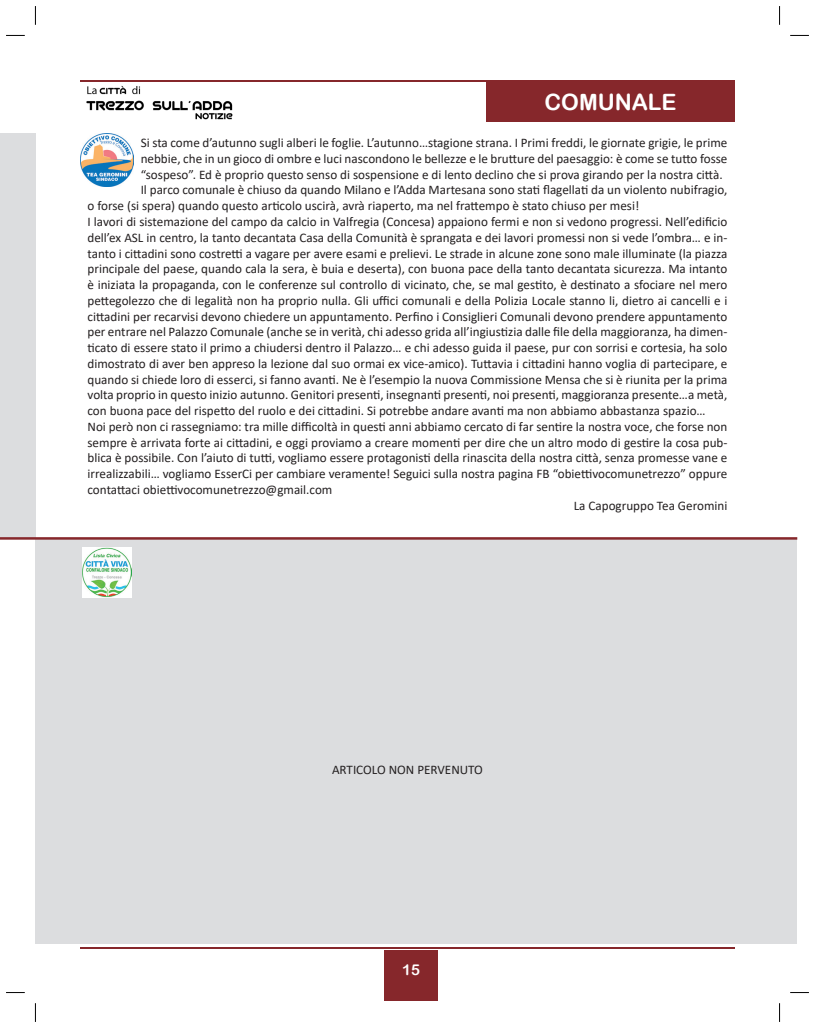
<style>
.page{position:relative;width:815px;height:1028px;background:#fff}
.page>*{position:absolute;margin:0;border:0;box-sizing:border-box;transform-origin:0 0}
.t1{font:22.5px "Arial Rounded MT Bold";color:#fff}
.t2{font:15px "Arial Rounded MT Bold";color:#fff}
.t3{font:13.12px "Calibri";color:#231f20}
</style>
<div class="page">
<div style="left:384px;top:950px;width:54px;height:51px;background:#86272b"></div>
<hr style="left:80px;top:947px;width:655px;height:2px;background:#86272b">
<hr style="left:80px;top:80px;width:655px;height:2px;background:#86272b">
<div style="left:486px;top:82px;width:249px;height:40px;background:#86272b"></div>
<img style="left:86px;top:85px;width:147px;height:35px">
<div style="left:0;top:133px;width:35px;height:405px;background:#dcdddf"></div>
<div style="left:35px;top:539px;width:762px;height:405px;background:#dcdddf"></div>
<img style="left:82px;top:548px;width:50px;height:49px">
<img style="left:80px;top:133px;width:54px;height:53px">
<hr style="left:0;top:537px;width:797px;height:2px;background:#86272b">
<svg style="left:6px;top:35px;width:19px;height:1px"></svg>
<svg style="left:790px;top:35px;width:19px;height:1px"></svg>
<svg style="left:6px;top:992px;width:19px;height:1px"></svg>
<svg style="left:790px;top:992px;width:19px;height:1px"></svg>
<svg style="left:35px;top:6px;width:1px;height:19px"></svg>
<svg style="left:35px;top:1003px;width:1px;height:19px"></svg>
<svg style="left:779px;top:6px;width:1px;height:19px"></svg>
<svg style="left:779px;top:1003px;width:1px;height:19px"></svg>
<h1 class="t1" style="left:545px;top:89px;width:133px">COMUNALE</h1>
<p class="t3" style="left:141px;top:134px;width:588px">Si sta come d’autunno sugli alberi le foglie. L’autunno…stagione strana. I Primi freddi, le giornate grigie, le prime</p>
<p class="t3" style="left:141px;top:149px;width:588px">nebbie, che in un gioco di ombre e luci nascondono le bellezze e le brutture del paesaggio: è come se tutto fosse</p>
<p class="t3" style="left:141px;top:165px;width:583px">“sospeso”. Ed è proprio questo senso di sospensione e di lento declino che si prova girando per la nostra città.</p>
<p class="t3" style="left:141px;top:181px;width:588px">Il parco comunale è chiuso da quando Milano e l’Adda Martesana sono stati flagellati da un violento nubifragio,</p>
<p class="t3" style="left:88px;top:197px;width:553px">o forse (si spera) quando questo articolo uscirà, avrà riaperto, ma nel frattempo è stato chiuso per mesi!</p>
<p class="t3" style="left:88px;top:212px;width:641px">I lavori di sistemazione del campo da calcio in Valfregia (Concesa) appaiono fermi e non si vedono progressi. Nell’edificio</p>
<p class="t3" style="left:88px;top:228px;width:641px">dell’ex ASL in centro, la tanto decantata Casa della Comunità è sprangata e dei lavori promessi non si vede l’ombra… e in-</p>
<p class="t3" style="left:88px;top:244px;width:641px">tanto i cittadini sono costretti a vagare per avere esami e prelievi. Le strade in alcune zone sono male illuminate (la piazza</p>
<p class="t3" style="left:88px;top:260px;width:641px">principale del paese, quando cala la sera, è buia e deserta), con buona pace della tanto decantata sicurezza. Ma intanto</p>
<p class="t3" style="left:88px;top:275px;width:641px">è iniziata la propaganda, con le conferenze sul controllo di vicinato, che, se mal gestito, è destinato a sfociare nel mero</p>
<p class="t3" style="left:88px;top:291px;width:641px">pettegolezzo che di legalità non ha proprio nulla. Gli uffici comunali e della Polizia Locale stanno li, dietro ai cancelli e i</p>
<p class="t3" style="left:88px;top:307px;width:641px">cittadini per recarvisi devono chiedere un appuntamento. Perfino i Consiglieri Comunali devono prendere appuntamento</p>
<p class="t3" style="left:88px;top:323px;width:641px">per entrare nel Palazzo Comunale (anche se in verità, chi adesso grida all’ingiustizia dalle file della maggioranza, ha dimen-</p>
<p class="t3" style="left:88px;top:338px;width:641px">ticato di essere stato il primo a chiudersi dentro il Palazzo… e chi adesso guida il paese, pur con sorrisi e cortesia, ha solo</p>
<p class="t3" style="left:88px;top:354px;width:641px">dimostrato di aver ben appreso la lezione dal suo ormai ex vice-amico). Tuttavia i cittadini hanno voglia di partecipare, e</p>
<p class="t3" style="left:88px;top:370px;width:641px">quando si chiede loro di esserci, si fanno avanti. Ne è l’esempio la nuova Commissione Mensa che si è riunita per la prima</p>
<p class="t3" style="left:88px;top:386px;width:641px">volta proprio in questo inizio autunno. Genitori presenti, insegnanti presenti, noi presenti, maggioranza presente…a metà,</p>
<p class="t3" style="left:88px;top:401px;width:620px">con buona pace del rispetto del ruolo e dei cittadini. Si potrebbe andare avanti ma non abbiamo abbastanza spazio…</p>
<p class="t3" style="left:88px;top:417px;width:641px">Noi però non ci rassegniamo: tra mille difficoltà in questi anni abbiamo cercato di far sentire la nostra voce, che forse non</p>
<p class="t3" style="left:88px;top:433px;width:641px">sempre è arrivata forte ai cittadini, e oggi proviamo a creare momenti per dire che un altro modo di gestire la cosa pub-</p>
<p class="t3" style="left:88px;top:449px;width:641px">blica è possibile. Con l’aiuto di tutti, vogliamo essere protagonisti della rinascita della nostra città, senza promesse vane e</p>
<p class="t3" style="left:88px;top:464px;width:641px">irrealizzabili… vogliamo EsserCi per cambiare veramente! Seguici sulla nostra pagina FB “obiettivocomunetrezzo” oppure</p>
<p class="t3" style="left:88px;top:480px;width:246px">contattaci obiettivocomunetrezzo@gmail.com</p>
<p class="t3" style="left:574px;top:497px;width:155px">La Capogruppo Tea Geromini</p>
<p class="t3" style="left:332px;top:760px;width:152px">ARTICOLO NON PERVENUTO</p>
<p class="t2" style="left:402px;top:961px;width:19px">15</p>
</div>
